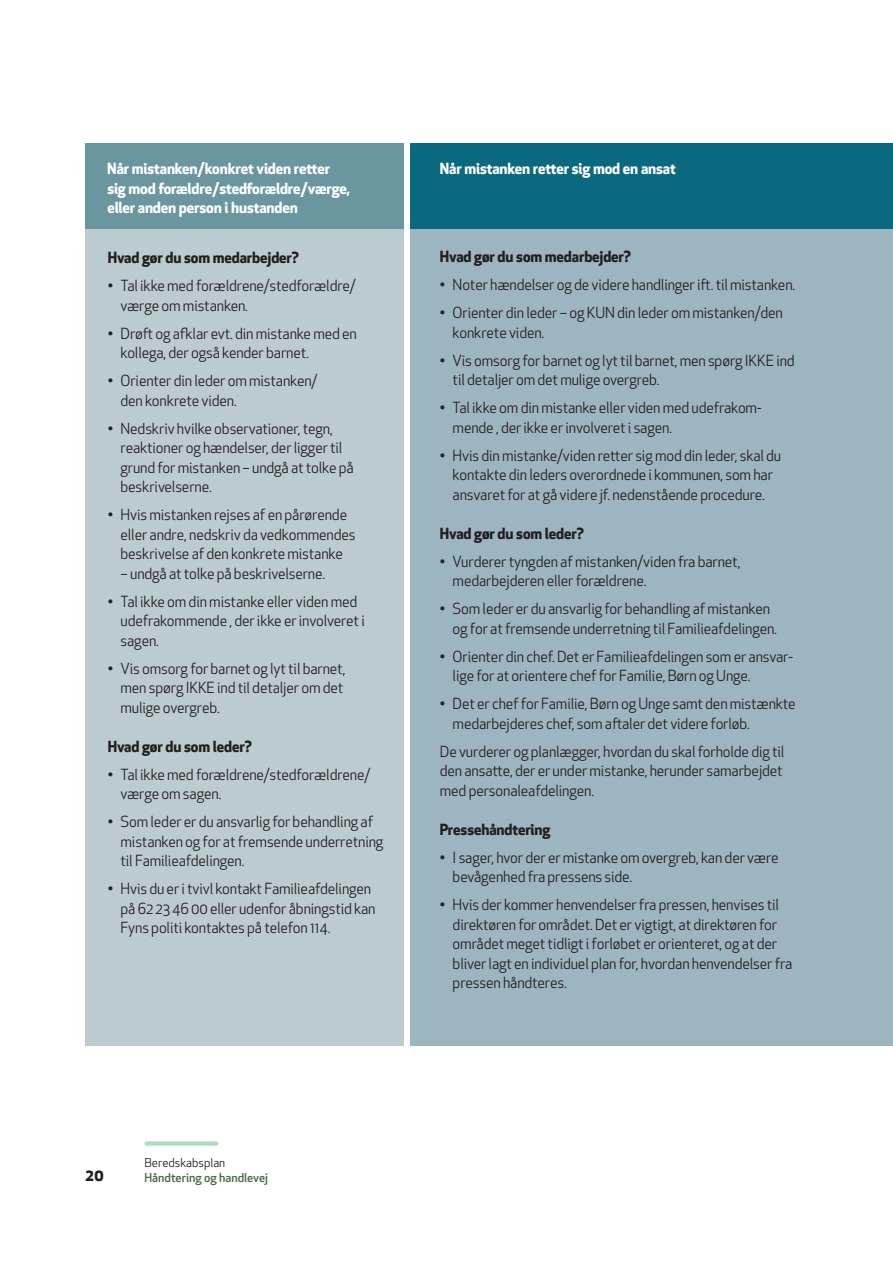
<style>
.page{position:relative;width:893px;height:1263px;background:#fff}
.page>*{position:absolute;margin:0;border:0;box-sizing:border-box;transform-origin:0 0}
.t1{font:700 16.5px "Apex New";color:#231f20}
.t2{font:15px/19.5px "Apex New";letter-spacing:-.01em;color:#231f20}
.t3{font:700 15px/19.5px "Apex New";letter-spacing:-.01em;color:#fff}
.t4{font:700 15px "Apex New";letter-spacing:-.01em;color:#231f20}
.t5{font:500 12px "Apex New";color:#446b44}
.t6{font:12px "Apex New";color:#231f20}
</style>
<div class="page">
<div style="left:145px;top:1141px;width:73px;height:5px;background:#aedbc2;border-radius:2px"></div>
<div style="left:85px;top:229px;width:319px;height:817px;background:#bbcbd0"></div>
<div style="left:410px;top:229px;width:483px;height:817px;background:#9db4c1"></div>
<div style="left:85px;top:144px;width:319px;height:85px;background:#69969f"></div>
<div style="left:410px;top:144px;width:483px;height:85px;background:#0a697f"></div>
<p class="t3" style="left:107px;top:160px;width:245px">Når mistanken/konkret viden retter sig mod forældre/stedforældre/værge, eller anden person i hustanden</p>
<p class="t3" style="left:440px;top:160px;width:237px">Når mistanken retter sig mod en ansat</p>
<p class="t4" style="left:108px;top:252px;width:193px">Hvad gør du som medarbejder?</p>
<p class="t2" style="left:121px;top:278px;width:237px;text-indent:-13px">• Tal ikke med forældrene/stedforældre/ værge om mistanken.</p>
<p class="t2" style="left:121px;top:325px;width:238px;text-indent:-13px">• Drøft og afklar evt. din mistanke med en kollega, der også kender barnet.</p>
<p class="t2" style="left:121px;top:372px;width:198px;text-indent:-13px">• Orienter din leder om mistanken/ den konkrete viden.</p>
<p class="t2" style="left:121px;top:420px;width:235px;text-indent:-13px">• Nedskriv hvilke observationer, tegn, reaktioner og hændelser, der ligger til grund for mistanken – undgå at tolke på beskrivelserne.</p>
<p class="t2" style="left:121px;top:506px;width:236px;text-indent:-13px">• Hvis mistanken rejses af en pårørende eller andre, nedskriv da vedkommendes beskrivelse af den konkrete mistanke</p>
<p class="t2" style="left:121px;top:565px;width:206px">– undgå at tolke på beskrivelserne.</p>
<p class="t2" style="left:121px;top:593px;width:246px;text-indent:-13px">• Tal ikke om din mistanke eller viden med udefrakommende , der ikke er involveret i sagen.</p>
<p class="t2" style="left:121px;top:660px;width:226px;text-indent:-13px">• Vis omsorg for barnet og lyt til barnet, men spørg IKKE ind til detaljer om det mulige overgreb.</p>
<p class="t4" style="left:108px;top:740px;width:145px">Hvad gør du som leder?</p>
<p class="t2" style="left:121px;top:766px;width:251px;text-indent:-13px">• Tal ikke med forældrene/stedforældrene/ værge om sagen.</p>
<p class="t2" style="left:121px;top:813px;width:264px;text-indent:-13px">• Som leder er du ansvarlig for behandling af mistanken og for at fremsende underretning til Familieafdelingen.</p>
<p class="t2" style="left:121px;top:880px;width:256px;text-indent:-13px">• Hvis du er i tvivl kontakt Familieafdelingen på 62 23 46 00 eller udenfor åbningstid kan<br>Fyns politi kontaktes på telefon 114.</p>
<p class="t4" style="left:440px;top:251px;width:193px">Hvad gør du som medarbejder?</p>
<p class="t2" style="left:440px;top:276px;width:357px">• Noter hændelser og de videre handlinger ift. til mistanken.</p>
<p class="t2" style="left:453px;top:304px;width:332px;text-indent:-13px">• Orienter din leder – og KUN din leder om mistanken/den konkrete viden.</p>
<p class="t2" style="left:453px;top:352px;width:344px;text-indent:-13px">• Vis omsorg for barnet og lyt til barnet, men spørg IKKE ind til detaljer om det mulige overgreb.</p>
<p class="t2" style="left:453px;top:399px;width:310px;text-indent:-13px">• Tal ikke om din mistanke eller viden med udefrakom&shy;mende , der ikke er involveret i sagen.</p>
<p class="t2" style="left:440px;top:447px;width:343px;text-align:center">• Hvis din mistanke/viden retter sig mod din leder, skal du kontakte din leders overordnede i kommunen, som har ansvaret for at gå videre jf. nedenstående procedure.</p>
<p class="t4" style="left:440px;top:527px;width:145px">Hvad gør du som leder?</p>
<p class="t2" style="left:453px;top:553px;width:289px;text-indent:-13px">• Vurderer tyngden af mistanken/viden fra barnet, medarbejderen eller forældrene.</p>
<p class="t2" style="left:453px;top:600px;width:326px;text-indent:-13px">• Som leder er du ansvarlig for behandling af mistanken og for at fremsende underretning til Familieafdelingen.</p>
<p class="t2" style="left:453px;top:648px;width:342px;text-indent:-13px">• Orienter din chef. Det er Familieafdelingen som er ansvar&shy;lige for at orientere chef for Familie, Børn og Unge.</p>
<p class="t2" style="left:453px;top:695px;width:345px;text-indent:-13px">• Det er chef for Familie, Børn og Unge samt den mistænkte medarbejderes chef, som aftaler det videre forløb.</p>
<p class="t2" style="left:440px;top:743px;width:346px;text-align:justify">De vurderer og planlægger, hvordan du skal forholde dig til den ansatte, der er under mistanke, herunder samarbejdet med personaleafdelingen.</p>
<p class="t4" style="left:440px;top:823px;width:112px">Pressehåndtering</p>
<p class="t2" style="left:453px;top:849px;width:327px;text-indent:-13px">• I sager, hvor der er mistanke om overgreb, kan der være bevågenhed fra pressens side.</p>
<p class="t2" style="left:453px;top:896px;width:341px;text-indent:-13px">• Hvis der kommer henvendelser fra pressen, henvises til direktøren for området. Det er vigtigt, at direktøren for området meget tidligt i forløbet er orienteret, og at der bliver lagt en individuel plan for, hvordan henvendelser fra pressen håndteres.</p>
<p class="t1" style="left:85px;top:1168px;width:20px">20</p>
<p class="t6" style="left:145px;top:1158px;width:82px">Beredskabsplan</p>
<p class="t5" style="left:145px;top:1172px;width:125px">Håndtering og handlevej</p>
</div>
